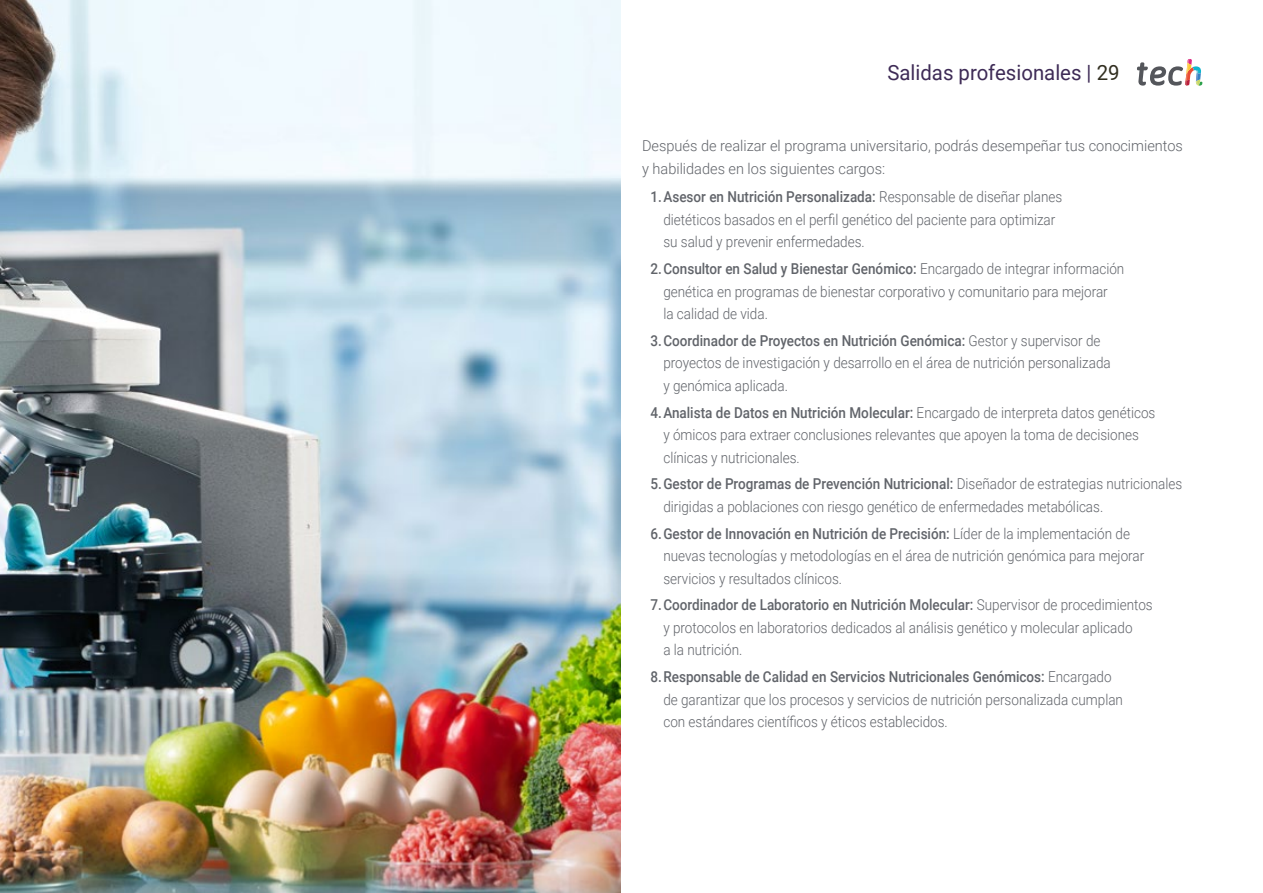
<style>
.page{position:relative;width:1263px;height:893px;background:#fff}
.page>*{position:absolute;margin:0;border:0;box-sizing:border-box;transform-origin:0 0}
.t1{font:21px "Roboto";color:#3e2b56}
.t2{font:300 15px/22.5px "Roboto";color:#61646a;scale:.9 1}
.t3{font:300 15px/22.5px "Roboto";color:#61646a}
.s1{color:#312e20}
.s2{font-weight:500}
</style>
<div class="page">
<img style="left:0;top:0;width:621px;height:893px">
<svg style="left:1137px;top:59px;width:65px;height:27px"></svg>
<h1 class="t1" style="left:887px;top:57px;width:234px">Salidas profesionales | <span class="s1">29</span></h1>
<p class="t3" style="left:642px;top:134px;width:542px">Después de realizar el programa universitario, podrás desempeñar tus conocimientos y habilidades en los siguientes cargos:</p>
<p class="t2" style="left:663px;top:185px;width:445px;text-indent:-13px"><span class="s2">1.Asesor en Nutrición Personalizada:</span> Responsable de diseñar planes dietéticos basados en el perfil genético del paciente para optimizar su salud y prevenir enfermedades.</p>
<p class="t2" style="left:663px;top:257px;width:514px;text-indent:-13px"><span class="s2">2.Consultor en Salud y Bienestar Genómico:</span> Encargado de integrar información genética en programas de bienestar corporativo y comunitario para mejorar<br>la calidad de vida.</p>
<p class="t2" style="left:663px;top:329px;width:499px;text-indent:-13px"><span class="s2">3.Coordinador de Proyectos en Nutrición Genómica:</span> Gestor y supervisor de proyectos de investigación y desarrollo en el área de nutrición personalizada y genómica aplicada.</p>
<p class="t2" style="left:663px;top:400px;width:548px;text-indent:-13px"><span class="s2">4.Analista de Datos en Nutrición Molecular:</span> Encargado de interpreta datos genéticos y ómicos para extraer conclusiones relevantes que apoyen la toma de decisiones clínicas y nutricionales.</p>
<p class="t2" style="left:663px;top:472px;width:578px;text-indent:-13px"><span class="s2">5.Gestor de Programas de Prevención Nutricional:</span> Diseñador de estrategias nutricionales dirigidas a poblaciones con riesgo genético de enfermedades metabólicas.</p>
<p class="t2" style="left:663px;top:521px;width:536px;text-indent:-13px"><span class="s2">6.Gestor de Innovación en Nutrición de Precisión:</span> Líder de la implementación de nuevas tecnologías y metodologías en el área de nutrición genómica para mejorar servicios y resultados clínicos.</p>
<p class="t2" style="left:663px;top:593px;width:545px;text-indent:-13px"><span class="s2">7.Coordinador de Laboratorio en Nutrición Molecular:</span> Supervisor de procedimientos y protocolos en laboratorios dedicados al análisis genético y molecular aplicado<br>a la nutrición.</p>
<p class="t2" style="left:663px;top:665px;width:512px;text-indent:-13px"><span class="s2">8.Responsable de Calidad en Servicios Nutricionales Genómicos:</span> Encargado de garantizar que los procesos y servicios de nutrición personalizada cumplan con estándares científicos y éticos establecidos.</p>
</div>
